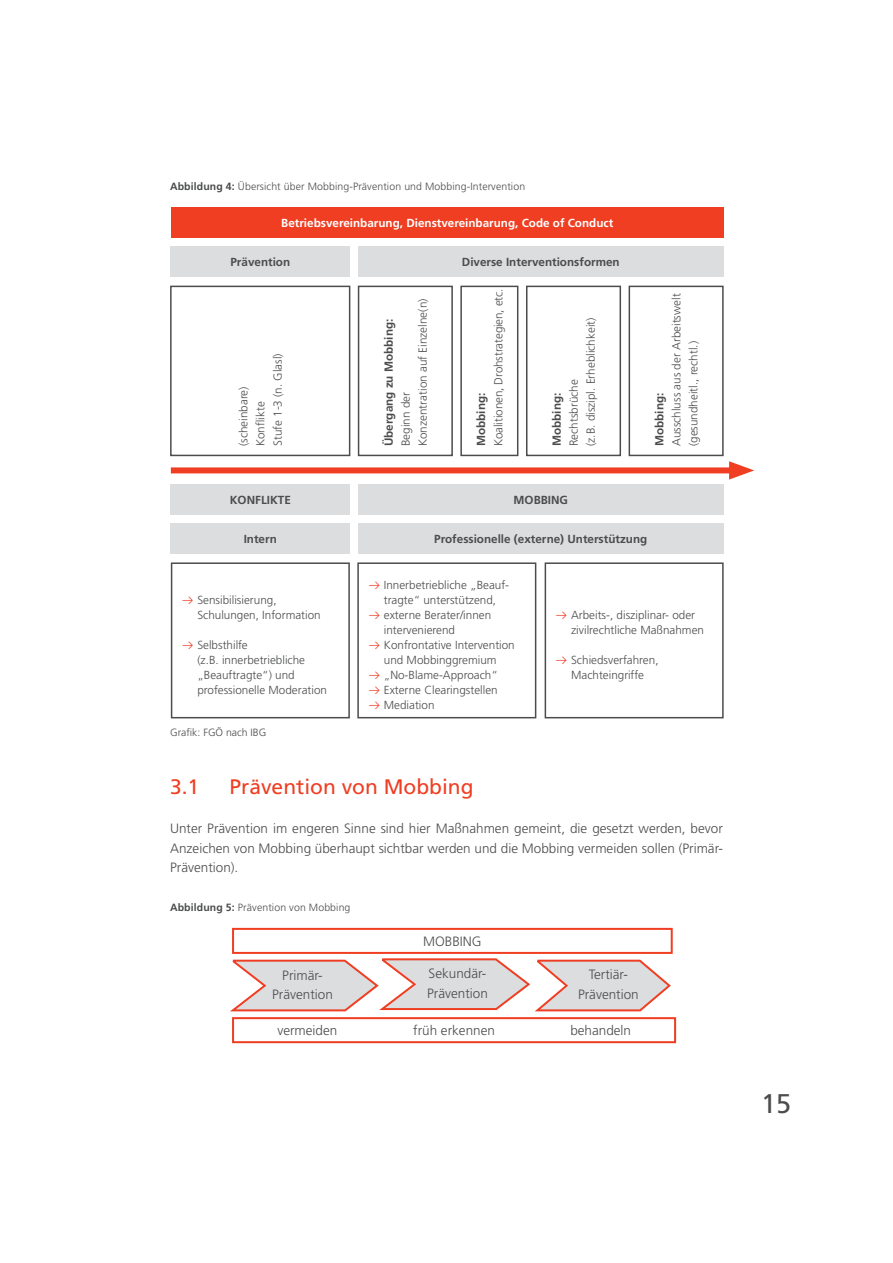
<style>
.page{position:relative;width:893px;height:1263px;background:#fff}
.page>*{position:absolute;margin:0;border:0;box-sizing:border-box;transform-origin:0 0}
.t1{font:27px "Frutiger LT Pro";color:#4b4c4d}
.unterpunkte{font:21px "Frutiger LT Pro";color:#ef3e22}
.t2{font:300 13.5px/19.5px "Frutiger LT Pro";color:#4b4c4d;text-align:center}
.t3{font:300 11.7px/17.1px "Frutiger LT Pro";color:#4b4c4d}
.t4{font:700 11.7px "Frutiger LT Pro";color:#4b4c4d}
.t5{font:700 11.7px "Frutiger LT Pro";color:#fff}
.ü1{font:300 10.5px "Frutiger LT Pro";letter-spacing:.01em;color:#4b4c4d}
.s1{font-weight:700}
.s2{font-family:"Netto Icons OT";font-weight:400;font-size:10.5px;color:#ef3e22}
</style>
<div class="page">
<div style="left:171px;top:208px;width:553px;height:30px;background:#ef3e22"></div>
<div style="left:171px;top:247px;width:179px;height:30px;background:#dcdddf"></div>
<div style="left:358px;top:247px;width:366px;height:30px;background:#dcdddf"></div>
<div style="left:170px;top:286px;width:180px;height:170px;border:2px solid #4b4c4d"></div>
<div style="left:171px;top:562px;width:179px;height:156px;border:2px solid #4b4c4d"></div>
<div style="left:357px;top:562px;width:179px;height:156px;border:2px solid #4b4c4d"></div>
<div style="left:545px;top:562px;width:179px;height:156px;border:2px solid #4b4c4d"></div>
<div style="left:358px;top:286px;width:95px;height:170px;border:2px solid #4b4c4d"></div>
<div style="left:460px;top:286px;width:58px;height:170px;border:2px solid #4b4c4d"></div>
<div style="left:526px;top:286px;width:95px;height:170px;border:2px solid #4b4c4d"></div>
<div style="left:629px;top:286px;width:95px;height:170px;border:2px solid #4b4c4d"></div>
<div style="left:171px;top:484px;width:179px;height:31px;background:#dcdddf"></div>
<div style="left:358px;top:484px;width:366px;height:31px;background:#dcdddf"></div>
<div style="left:171px;top:523px;width:179px;height:31px;background:#dcdddf"></div>
<div style="left:358px;top:523px;width:366px;height:31px;background:#dcdddf"></div>
<div style="left:171px;top:467px;width:568px;height:6px;background:#ef3e22"></div>
<svg style="left:729px;top:461px;width:25px;height:19px"></svg>
<svg style="left:230px;top:958px;width:441px;height:54px"></svg>
<div style="left:232px;top:928px;width:441px;height:26px;border:2px solid #ef3e22"></div>
<div style="left:232px;top:1017px;width:444px;height:26px;border:2px solid #ef3e22"></div>
<p class="ü1" style="left:170px;top:180px;width:357px"><span class="s1">Abbildung 4:</span> Übersicht über Mobbing-Prävention und Mobbing-Intervention</p>
<p class="t5" style="left:281px;top:216px;width:334px">Betriebsvereinbarung, Dienstvereinbarung, Code of Conduct</p>
<p class="t4" style="left:230px;top:255px;width:61px">Prävention</p>
<p class="t4" style="left:462px;top:255px;width:159px">Diverse Interventionsformen</p>
<p class="t3" style="left:235px;top:446px;width:94px;rotate:-90deg">(scheinbare)<br>Konflikte<br>Stufe 1-3 (n. Glasl)</p>
<p class="t3" style="left:380px;top:446px;width:149px;rotate:-90deg"><span class="s1">Übergang zu Mobbing:<br></span>Beginn der<br>Konzentration auf Einzelne(n)</p>
<p class="t3" style="left:473px;top:446px;width:159px;rotate:-90deg"><span class="s1">Mobbing:<br></span>Koalitionen, Drohstrategien, etc.</p>
<p class="t3" style="left:548px;top:446px;width:130px;rotate:-90deg"><span class="s1">Mobbing:<br></span>Rechtsbrüche<br>(z.B. diszipl. Erheblichkeit)</p>
<p class="t3" style="left:651px;top:446px;width:154px;rotate:-90deg"><span class="s1">Mobbing:<br></span>Ausschluss aus der Arbeitswelt (gesundheitl., rechtl.)</p>
<p class="t4" style="left:230px;top:493px;width:63px">KONFLIKTE</p>
<p class="t4" style="left:513px;top:493px;width:56px">MOBBING</p>
<p class="t4" style="left:244px;top:532px;width:35px">Intern</p>
<p class="t4" style="left:434px;top:532px;width:214px">Professionelle (externe) Unterstützung</p>
<p class="t3" style="left:197px;top:592px;width:125px;line-height:15px;text-indent:-17px"><span class="s2">A</span> Sensibilisierung,<br>Schulungen, Information</p>
<p class="t3" style="left:197px;top:637px;width:131px;line-height:15px;text-indent:-17px"><span class="s2">A</span> Selbsthilfe<br>(z.B. innerbetriebliche „Beauftragte“) und professionelle Moderation</p>
<p class="ü1" style="left:170px;top:726px;width:98px">Grafik: FGÖ nach IBG</p>
<p class="t3" style="left:367px;top:576px;width:143px"><span class="s2">A</span> Innerbetriebliche „Beauf-</p>
<p class="t3" style="left:384px;top:591px;width:114px">tragte“ unterstützend,</p>
<p class="t3" style="left:367px;top:606px;width:125px"><span class="s2">A</span> externe Berater/innen</p>
<p class="t3" style="left:384px;top:621px;width:73px">intervenierend</p>
<p class="t3" style="left:367px;top:636px;width:149px"><span class="s2">A</span> Konfrontative Intervention</p>
<p class="t3" style="left:384px;top:651px;width:114px">und Mobbinggremium</p>
<p class="t3" style="left:367px;top:666px;width:132px"><span class="s2">A</span> „No-Blame-Approach“</p>
<p class="t3" style="left:367px;top:681px;width:132px"><span class="s2">A</span> Externe Clearingstellen</p>
<p class="t3" style="left:367px;top:696px;width:69px"><span class="s2">A</span> Mediation</p>
<p class="t3" style="left:571px;top:607px;width:134px;line-height:15px;text-indent:-17px"><span class="s2">A</span> Arbeits-, disziplinar- oder zivilrechtliche Maßnahmen</p>
<p class="t3" style="left:555px;top:652px;width:105px;line-height:15px;text-align:center"><span class="s2">A</span> Schiedsverfahren,<br>Machteingriffe</p>
<p class="unterpunkte" style="left:170px;top:774px;width:31px">3.1</p>
<p class="unterpunkte" style="left:230px;top:774px;width:245px">Prävention von Mobbing</p>
<p class="t2" style="left:170px;top:819px;width:554px;text-align:justify">Unter Prävention im engeren Sinne sind hier Maßnahmen gemeint, die gesetzt werden, bevor Anzeichen von Mobbing überhaupt sichtbar werden und die Mobbing vermeiden sollen (Primär-Prävention).</p>
<p class="ü1" style="left:170px;top:901px;width:182px"><span class="s1">Abbildung 5:</span> Prävention von Mobbing</p>
<p class="t2" style="left:423px;top:932px;width:60px">MOBBING</p>
<p class="t2" style="left:427px;top:964px;width:62px;text-align:left">Sekundär-<br>Prävention</p>
<p class="t2" style="left:272px;top:965px;width:62px">Primär-<br>Prävention</p>
<p class="t2" style="left:578px;top:965px;width:62px">Tertiär-<br>Prävention</p>
<p class="t2" style="left:277px;top:1021px;width:61px">vermeiden</p>
<p class="t2" style="left:413px;top:1021px;width:83px">früh erkennen</p>
<p class="t2" style="left:570px;top:1021px;width:62px">behandeln</p>
<h1 class="t1" style="left:761px;top:1088px;width:32px">15</h1>
</div>
